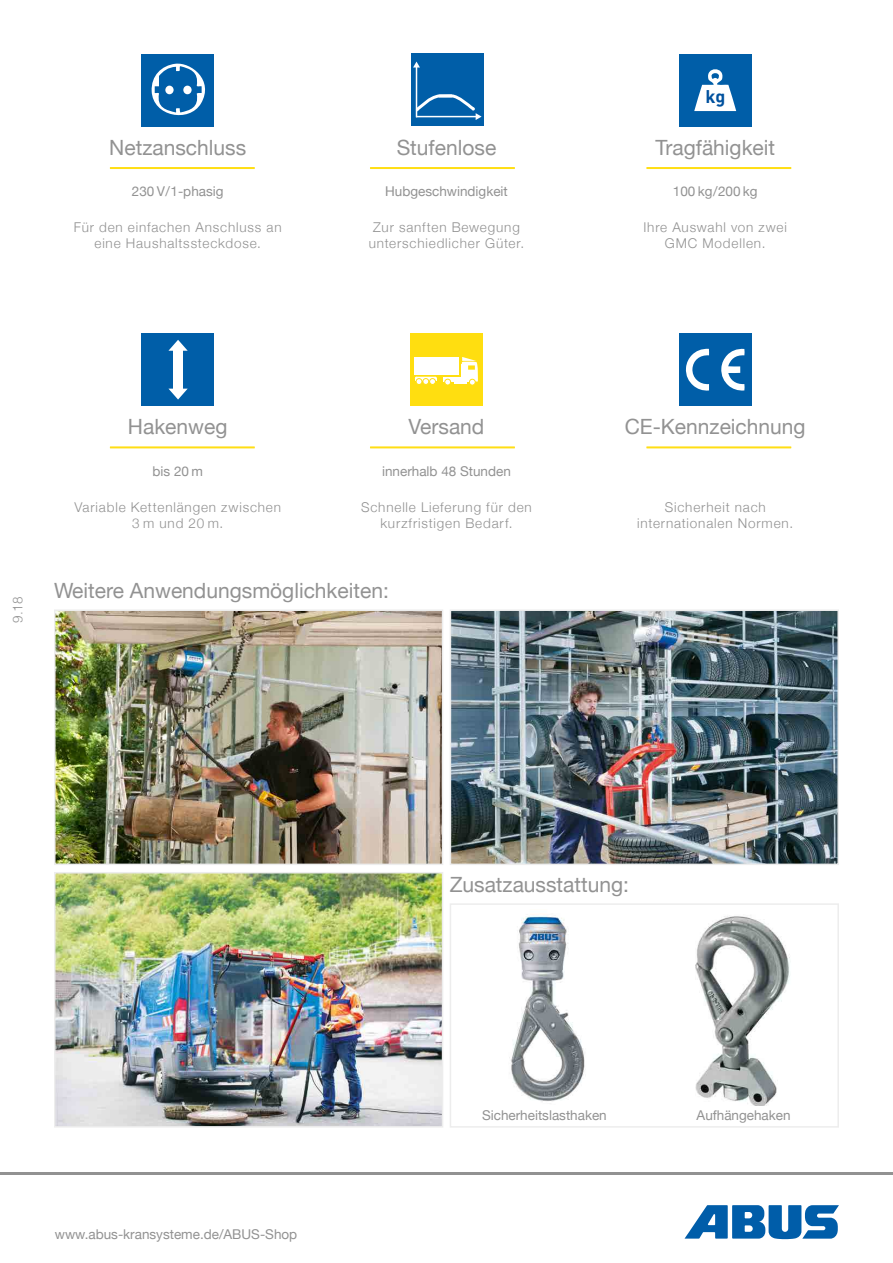
<style>
.page{position:relative;width:893px;height:1263px;background:#fff}
.page>*{position:absolute;margin:0;border:0;box-sizing:border-box;transform-origin:0 0}
.t1{font:21px "Helvetica Neue";color:#929292}
.t2{font:700 18px "DIN";color:#00519e}
.t3{font:300 13.5px/16.2px "Helvetica Neue";letter-spacing:.06em;color:#929292;text-align:center}
.t4{font:13.5px "Helvetica Neue";color:#929292}
.t5{font:300 13.5px "Helvetica";color:#929292}
</style>
<div class="page">
<img style="left:453px;top:612px;width:383px;height:250px">
<div style="left:450px;top:609px;width:389px;height:256px;border:2px solid #ededed"></div>
<img style="left:57px;top:612px;width:383px;height:250px">
<div style="left:54px;top:609px;width:389px;height:256px;border:2px solid #ededed"></div>
<img style="left:57px;top:875px;width:383px;height:249px">
<div style="left:54px;top:872px;width:389px;height:255px;border:2px solid #ededed"></div>
<svg style="left:684px;top:1205px;width:155px;height:34px"></svg>
<hr style="left:0;top:1173px;width:893px;height:2px;background:#929292">
<div style="left:142px;top:54px;width:72px;height:72px;background:#005ea8"></div>
<svg style="left:151px;top:63px;width:55px;height:53px"></svg>
<div style="left:165px;top:86px;width:9px;height:8px;background:#fff;border-radius:50%"></div>
<div style="left:183px;top:86px;width:9px;height:8px;background:#fff;border-radius:50%"></div>
<div style="left:411px;top:54px;width:72px;height:72px;background:#005ea8"></div>
<hr style="left:416px;top:65px;width:1px;height:52px;background:#fff">
<svg style="left:413px;top:62px;width:7px;height:6px"></svg>
<svg style="left:415px;top:93px;width:67px;height:27px"></svg>
<div style="left:679px;top:54px;width:72px;height:72px;background:#005ea8"></div>
<svg style="left:694px;top:69px;width:42px;height:42px"></svg>
<div style="left:679px;top:333px;width:72px;height:73px;background:#005ea8"></div>
<svg style="left:685px;top:348px;width:24px;height:43px"></svg>
<svg style="left:721px;top:348px;width:24px;height:43px"></svg>
<div style="left:410px;top:333px;width:73px;height:73px;background:#ffde10"></div>
<div style="left:413px;top:357px;width:48px;height:19px;background:#fff"></div>
<svg style="left:443px;top:357px;width:35px;height:28px"></svg>
<div style="left:444px;top:379px;width:7px;height:6px;border:1px solid #ffde10;border-radius:50%"></div>
<div style="left:423px;top:378px;width:6px;height:7px;border:1px solid #ffde10;border-radius:50%"></div>
<div style="left:429px;top:378px;width:7px;height:7px;border:1px solid #ffde10;border-radius:50%"></div>
<div style="left:416px;top:378px;width:6px;height:7px;border:1px solid #ffde10;border-radius:50%"></div>
<svg style="left:414px;top:377px;width:23px;height:7px"></svg>
<div style="left:142px;top:333px;width:72px;height:73px;background:#005ea8"></div>
<svg style="left:168px;top:340px;width:20px;height:11px"></svg>
<svg style="left:168px;top:388px;width:20px;height:12px"></svg>
<div style="left:173px;top:349px;width:10px;height:40px;background:#fff"></div>
<svg style="left:110px;top:446px;width:145px;height:2px"></svg>
<svg style="left:370px;top:446px;width:145px;height:2px"></svg>
<svg style="left:646px;top:446px;width:145px;height:2px"></svg>
<svg style="left:110px;top:167px;width:145px;height:2px"></svg>
<svg style="left:370px;top:167px;width:145px;height:2px"></svg>
<svg style="left:646px;top:167px;width:145px;height:2px"></svg>
<div style="left:450px;top:903px;width:389px;height:224px;border:2px solid #ededed"></div>
<img style="left:695px;top:916px;width:95px;height:190px">
<img style="left:509px;top:914px;width:76px;height:188px">
<h1 class="t1" style="left:109px;top:129px;width:138px">Netzanschluss</h1>
<p class="t4" style="left:132px;top:180px;width:93px">230 V/1-phasig</p>
<p class="t3" style="left:74px;top:219px;width:209px">Für den einfachen Anschluss an eine Haushaltssteckdose.</p>
<h1 class="t1" style="left:397px;top:129px;width:101px">Stufenlose</h1>
<p class="t4" style="left:385px;top:180px;width:124px">Hubgeschwindigkeit</p>
<p class="t3" style="left:369px;top:219px;width:157px">Zur sanften Bewegung unterschiedlicher Güter.</p>
<p class="t5" style="left:7px;top:623px;width:28px;rotate:-90deg">9.18</p>
<h1 class="t1" style="left:128px;top:409px;width:101px">Hakenweg</h1>
<p class="t4" style="left:153px;top:459px;width:52px">bis 20 m</p>
<p class="t3" style="left:74px;top:498px;width:208px">Variable Kettenlängen zwischen<br>3 m und 20 m.</p>
<h1 class="t1" style="left:409px;top:409px;width:77px">Versand</h1>
<p class="t4" style="left:382px;top:459px;width:130px">innerhalb 48 Stunden</p>
<p class="t3" style="left:361px;top:498px;width:172px">Schnelle Lieferung für den kurzfristigen Bedarf.</p>
<h1 class="t1" style="left:54px;top:573px;width:336px">Weitere Anwendungsmöglichkeiten:</h1>
<h2 class="t2" style="left:706px;top:85px;width:21px">kg</h2>
<h1 class="t1" style="left:655px;top:129px;width:121px">Tragfähigkeit</h1>
<p class="t4" style="left:673px;top:180px;width:86px">100 kg/200 kg</p>
<p class="t3" style="left:643px;top:219px;width:145px">Ihre Auswahl von zwei<br>GMC Modellen.</p>
<h1 class="t1" style="left:625px;top:409px;width:182px">CE-Kennzeichnung</h1>
<p class="t3" style="left:637px;top:498px;width:157px">Sicherheit nach internationalen Normen.</p>
<p class="t4" style="left:55px;top:1223px;width:244px">www.abus-kransysteme.de/ABUS-Shop</p>
<h1 class="t1" style="left:450px;top:866px;width:181px">Zusatzausstattung:</h1>
<p class="t4" style="left:482px;top:1104px;width:126px">Sicherheitslasthaken</p>
<p class="t4" style="left:697px;top:1104px;width:96px">Aufhängehaken</p>
</div>
